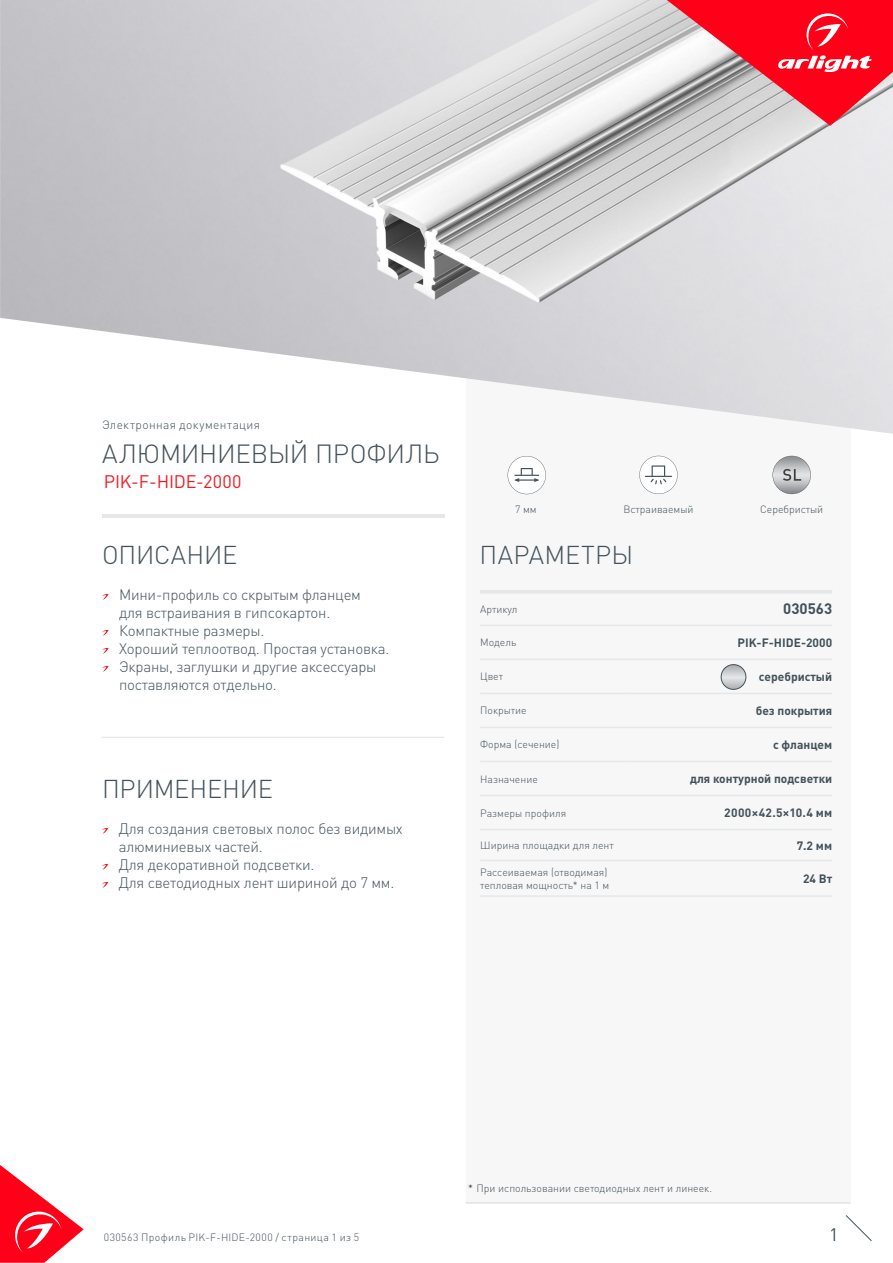
<style>
.page{position:relative;width:893px;height:1263px;background:#fff}
.page>*{position:absolute;margin:0;border:0;box-sizing:border-box;transform-origin:0 0}
.t1{font:300 25.95px "DIN Pro";letter-spacing:-.01em;color:#425159}
.t2{font:300 25.5px "DIN Pro";letter-spacing:-.005em;color:#425159}
.t3{font:300 25.5px "DIN Pro";letter-spacing:.015em;color:#425159}
.t4{font:18px "DIN Pro";color:#ee1d23}
.t5{font:18px "DIN Pro";color:#425159}
.t6{font:300 15px/18px "DIN Pro";letter-spacing:-.015em;color:#425159}
.t7{font:700 15px "DIN Pro";color:#425159}
.t8{font:700 12px "DIN Pro";color:#425159}
.t9{font:300 12px "DIN Pro";letter-spacing:.03em;color:#425159}
.t10{font:700 12px "DIN Pro";letter-spacing:.025em;color:#425159}
.t11{font:300 10.5px/12.6px "DIN Pro";color:#425159}
.t12{font:300 10.5px "DIN Pro";letter-spacing:.04em;color:#425159}
.s1{color:#231f20}
</style>
<div class="page">
<svg style="left:0;top:1165px;width:84px;height:98px"></svg>
<svg style="left:845px;top:1215px;width:27px;height:26px"></svg>
<div style="left:466px;top:250px;width:384px;height:953px;background:#f7f7f8"></div>
<svg style="left:508px;top:456px;width:38px;height:38px"></svg>
<hr style="left:102px;top:514px;width:342px;height:3px;background:#e6e7e9">
<svg style="left:102px;top:594px;width:7px;height:6px"></svg>
<svg style="left:102px;top:630px;width:7px;height:6px"></svg>
<svg style="left:102px;top:648px;width:7px;height:6px"></svg>
<svg style="left:102px;top:666px;width:7px;height:6px"></svg>
<svg style="left:102px;top:828px;width:6px;height:6px"></svg>
<svg style="left:102px;top:864px;width:6px;height:6px"></svg>
<svg style="left:102px;top:882px;width:6px;height:6px"></svg>
<hr style="left:102px;top:737px;width:342px;height:1px;background:#e6e7e9">
<hr style="left:480px;top:590px;width:148px;height:4px;background:#e6e7e9">
<hr style="left:628px;top:590px;width:204px;height:4px;background:#e6e7e9">
<hr style="left:480px;top:625px;width:148px;height:1px;background:#e6e7e9">
<hr style="left:628px;top:625px;width:204px;height:1px;background:#e6e7e9">
<hr style="left:480px;top:659px;width:148px;height:1px;background:#e6e7e9">
<hr style="left:628px;top:659px;width:204px;height:1px;background:#e6e7e9">
<hr style="left:480px;top:693px;width:148px;height:1px;background:#e6e7e9">
<hr style="left:628px;top:693px;width:204px;height:1px;background:#e6e7e9">
<hr style="left:480px;top:727px;width:148px;height:1px;background:#e6e7e9">
<hr style="left:628px;top:727px;width:204px;height:1px;background:#e6e7e9">
<hr style="left:480px;top:761px;width:148px;height:1px;background:#e6e7e9">
<hr style="left:628px;top:761px;width:204px;height:1px;background:#e6e7e9">
<hr style="left:480px;top:795px;width:148px;height:1px;background:#e6e7e9">
<hr style="left:628px;top:795px;width:204px;height:1px;background:#e6e7e9">
<hr style="left:480px;top:829px;width:148px;height:1px;background:#e6e7e9">
<hr style="left:628px;top:829px;width:204px;height:1px;background:#e6e7e9">
<hr style="left:480px;top:860px;width:148px;height:1px;background:#e6e7e9">
<hr style="left:628px;top:860px;width:204px;height:1px;background:#e6e7e9">
<hr style="left:480px;top:895px;width:148px;height:2px;background:#e6e7e9">
<hr style="left:628px;top:895px;width:204px;height:2px;background:#e6e7e9">
<hr style="left:466px;top:1202px;width:384px;height:1px;background:#dcdddf">
<svg style="left:639px;top:456px;width:39px;height:38px"></svg>
<img style="left:0;top:0;width:893px;height:434px">
<svg style="left:667px;top:0;width:226px;height:126px;background:#e95e6c"></svg>
<svg style="left:721px;top:665px;width:25px;height:24px"></svg>
<div style="left:721px;top:664px;width:25px;height:26px;border:1px solid #425159;border-radius:50%"></div>
<svg style="left:773px;top:456px;width:38px;height:38px"></svg>
<p class="t9" style="left:102px;top:417px;width:160px">Электронная документация</p>
<p class="t1" style="left:102px;top:436px;width:339px">АЛЮМИНИЕВЫЙ ПРОФИЛЬ</p>
<p class="t4" style="left:104px;top:470px;width:139px">PIK-F-HIDE-2000</p>
<p class="t11" style="left:515px;top:502px;width:23px">7 мм</p>
<p class="t11" style="left:623px;top:502px;width:72px">Встраиваемый</p>
<p class="t11" style="left:760px;top:502px;width:65px">Серебристый</p>
<p class="t2" style="left:102px;top:537px;width:137px">ОПИСАНИЕ</p>
<p class="t3" style="left:479px;top:537px;width:155px">ПАРАМЕТРЫ</p>
<p class="t6" style="left:119px;top:584px;width:243px">Мини-профиль со скрытым фланцем для встраивания в гипсокартон.</p>
<p class="t6" style="left:119px;top:620px;width:147px">Компактные размеры.</p>
<p class="t6" style="left:119px;top:638px;width:272px">Хороший теплоотвод. Простая установка.</p>
<p class="t6" style="left:119px;top:656px;width:259px">Экраны, заглушки и другие аксессуары поставляются отдельно.</p>
<p class="t11" style="left:480px;top:602px;width:39px">Артикул</p>
<p class="t7" style="left:783px;top:599px;width:50px">030563</p>
<p class="t11" style="left:480px;top:636px;width:38px">Модель</p>
<p class="t8" style="left:737px;top:634px;width:96px">PIK-F-HIDE-2000</p>
<p class="t11" style="left:480px;top:670px;width:24px">Цвет</p>
<p class="t8" style="left:759px;top:668px;width:75px">серебристый</p>
<p class="t11" style="left:480px;top:704px;width:48px">Покрытие</p>
<p class="t8" style="left:756px;top:702px;width:78px">без покрытия</p>
<p class="t11" style="left:480px;top:738px;width:81px">Форма (сечение)</p>
<p class="t8" style="left:773px;top:736px;width:61px">с фланцем</p>
<p class="t11" style="left:480px;top:772px;width:59px">Назначение</p>
<p class="t8" style="left:690px;top:770px;width:144px">для контурной подсветки</p>
<p class="t11" style="left:480px;top:806px;width:87px">Размеры профиля</p>
<p class="t10" style="left:724px;top:805px;width:109px">2000×42.5×10.4 мм</p>
<p class="t11" style="left:480px;top:838px;width:135px">Ширина площадки для лент</p>
<p class="t8" style="left:797px;top:837px;width:37px">7.2 мм</p>
<p class="t11" style="left:480px;top:865px;width:131px">Рассеиваемая (отводимая) тепловая мощность* на 1 м</p>
<p class="t8" style="left:803px;top:870px;width:31px">24 Вт</p>
<p class="t2" style="left:102px;top:771px;width:172px">ПРИМЕНЕНИЕ</p>
<p class="t6" style="left:119px;top:818px;width:286px">Для создания световых полос без видимых алюминиевых частей.</p>
<p class="t6" style="left:119px;top:854px;width:197px">Для декоративной подсветки.</p>
<p class="t6" style="left:119px;top:872px;width:277px">Для светодиодных лент шириной до 7 мм.</p>
<p class="t11" style="left:468px;top:1181px;width:246px"><span class="s1">*</span> При использовании светодиодных лент и линеек.</p>
<p class="t12" style="left:104px;top:1230px;width:257px">030563 Профиль PIK-F-HIDE-2000 / страница 1 из 5</p>
<p class="t5" style="left:829px;top:1222px;width:11px">1</p>
</div>
